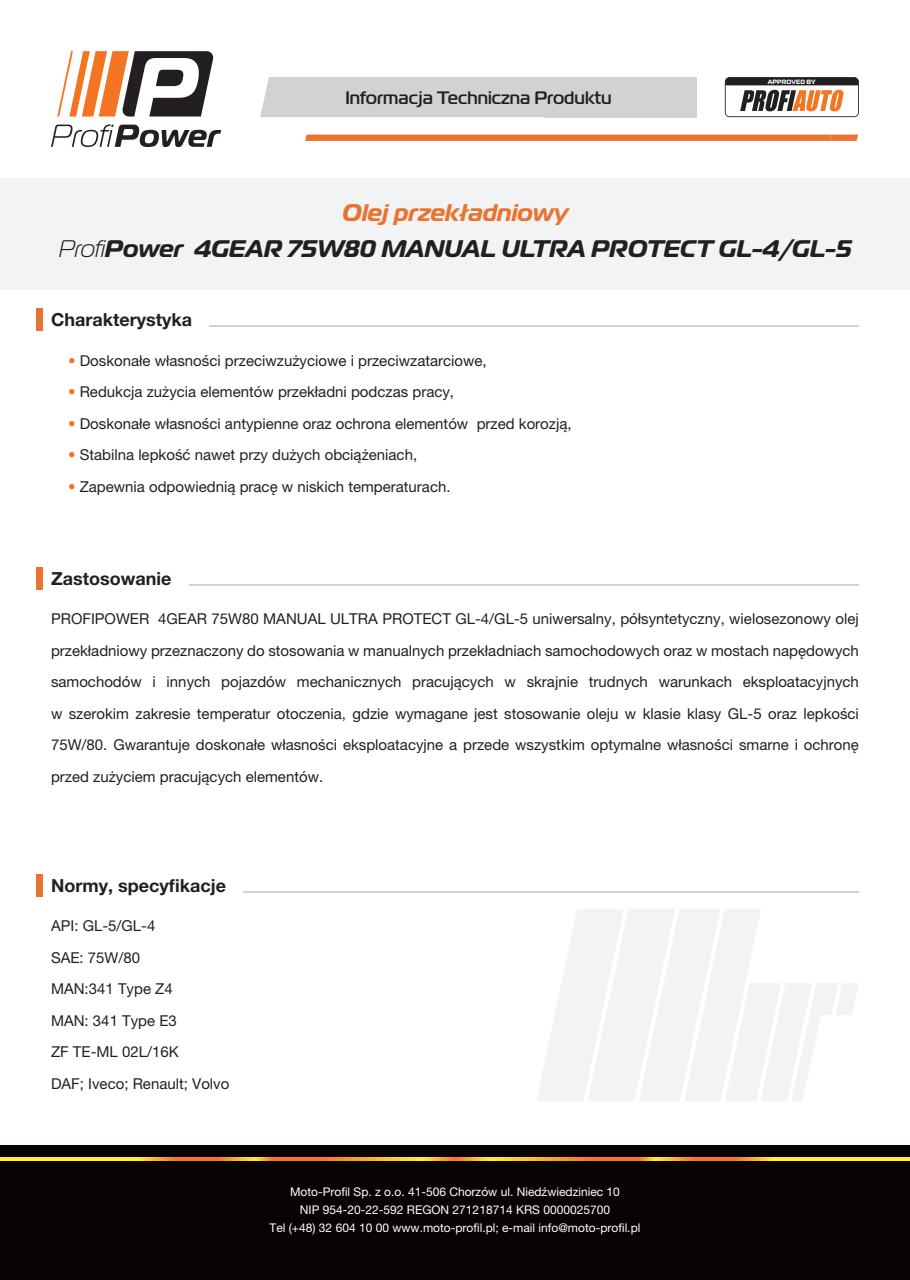
<style>
.page{position:relative;width:910px;height:1280px;background:#fff}
.page>*{position:absolute;margin:0;border:0;box-sizing:border-box;transform-origin:0 0}
.t1{font:italic 700 24px/36px "Magistral";color:#231f20;text-align:center}
.t2{font:700 18px "Helvetica Neue LT Pro";color:#231f20}
.t3{font:500 18px "Magistral";color:#231f20}
.t4{font:15px/31.5px "Helvetica Neue LT Pro";color:#231f20;text-align:justify}
.t5{font:12px/18px "Helvetica Neue LT Pro";color:#fff;text-align:center}
.t6{font:700 6.15px "Magistral";color:#fff}
.s1{color:#e97431}
.s2{font-weight:300}
</style>
<div class="page">
<div style="left:0;top:1145px;width:910px;height:135px;background:#080302"></div>
<div style="left:0;top:178px;width:910px;height:112px;background:#f2f3f4"></div>
<svg style="left:57px;top:51px;width:157px;height:66px"></svg>
<svg style="left:51px;top:124px;width:170px;height:23px"></svg>
<div style="left:260px;top:77px;width:285px;height:40px;background:#d1d2d4"></div>
<div style="left:545px;top:77px;width:152px;height:40px;background:#d1d2d4"></div>
<svg style="left:305px;top:135px;width:553px;height:6px;background:#e97533"></svg>
<svg style="left:725px;top:77px;width:134px;height:40px"></svg>
<div style="left:36px;top:308px;width:7px;height:23px;background:#e97431"></div>
<div style="left:36px;top:567px;width:7px;height:23px;background:#e97431"></div>
<div style="left:36px;top:874px;width:7px;height:22px;background:#e97431"></div>
<svg style="left:0;top:1157px;width:910px;height:3px;background:#fab927"></svg>
<hr style="left:189px;top:584px;width:670px;height:1px;background:#d1d2d4">
<hr style="left:243px;top:891px;width:616px;height:1px;background:#d1d2d4">
<hr style="left:210px;top:325px;width:649px;height:1px;background:#d1d2d4">
<svg style="left:537px;top:909px;width:321px;height:192px"></svg>
<p class="t3" style="left:345px;top:87px;width:268px">Informacja Techniczna Produktu</p>
<p class="t6" style="left:768px;top:77px;width:49px">APPROVED BY</p>
<h1 class="t1" style="left:59px;top:195px;width:794px"><span class="s1">Olej przekładniowy<br></span><span class="s2">Profi</span>Power 4GEAR 75W80 MANUAL ULTRA PROTECT GL-4/GL-5</h1>
<p class="t2" style="left:51px;top:309px;width:143px">Charakterystyka</p>
<p class="t4" style="left:68px;top:344px;width:420px"><span class="s1">•</span> Doskonałe własności przeciwzużyciowe i przeciwzatarciowe,</p>
<p class="t4" style="left:68px;top:376px;width:388px"><span class="s1">•</span> Redukcja zużycia elementów przekładni podczas pracy,</p>
<p class="t4" style="left:68px;top:407px;width:505px"><span class="s1">•</span> Doskonałe własności antypienne oraz ochrona elementów przed korozją,</p>
<p class="t4" style="left:68px;top:439px;width:351px"><span class="s1">•</span> Stabilna lepkość nawet przy dużych obciążeniach,</p>
<p class="t4" style="left:68px;top:470px;width:384px"><span class="s1">•</span> Zapewnia odpowiednią pracę w niskich temperaturach.</p>
<p class="t2" style="left:51px;top:568px;width:122px">Zastosowanie</p>
<p class="t4" style="left:51px;top:603px;width:809px">PROFIPOWER 4GEAR 75W80 MANUAL ULTRA PROTECT GL-4/GL-5 uniwersalny, półsyntetyczny, wielosezonowy olej przekładniowy przeznaczony do stosowania w manualnych przekładniach samochodowych oraz w mostach napędowych samochodów i innych pojazdów mechanicznych pracujących w skrajnie trudnych warunkach eksploatacyjnych w szerokim zakresie temperatur otoczenia, gdzie wymagane jest stosowanie oleju w klasie klasy GL-5 oraz lepkości 75W/80. Gwarantuje doskonałe własności eksploatacyjne a przede wszystkim optymalne własności smarne i ochronę przed zużyciem pracujących elementów.</p>
<p class="t2" style="left:51px;top:874px;width:176px">Normy, specyfikacje</p>
<p class="t4" style="left:51px;top:910px;width:180px;text-align:left">API: GL-5/GL-4<br>SAE: 75W/80<br>MAN:341 Type Z4<br>MAN: 341 Type E3<br>ZF TE-ML 02L/16K<br>DAF; Iveco; Renault; Volvo</p>
<p class="t5" style="left:270px;top:1183px;width:372px">Moto-Profil Sp. z o.o. 41-506 Chorzów ul. Niedźwiedziniec 10<br>NIP 954-20-22-592 REGON 271218714 KRS 0000025700<br>Tel (+48) 32 604 10 00 www.moto-profil.pl; e-mail info@moto-profil.pl</p>
</div>
